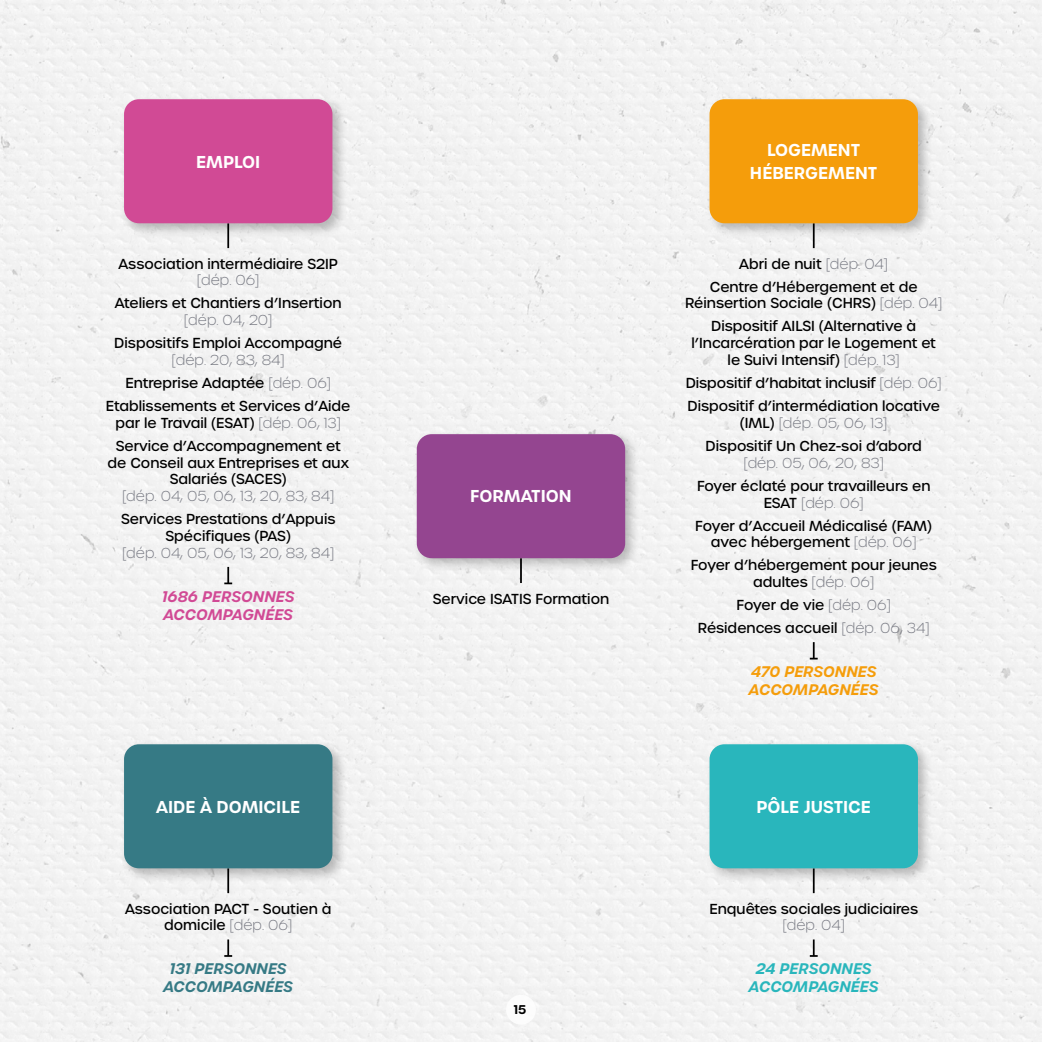
<style>
.page{position:relative;width:1042px;height:1042px;background:#f2f2f2}
.page>*{position:absolute;margin:0;border:0;box-sizing:border-box;transform-origin:0 0}
.t1{font:600 16.62px/22.4px "Urbane";color:#fff;text-align:center}
.t2{font:italic 600 14.88px/17.8px "Urbane";color:#d14a95}
.t3{font:italic 600 14.88px/17.8px "Urbane";color:#367a85;text-align:center}
.t4{font:italic 600 14.88px/17.8px "Urbane";color:#f59d0b}
.t5{font:italic 600 14.88px/17.8px "Urbane";color:#29b6bc;text-align:center}
.t6{font:500 14px/22.9px "Urbane";color:#000;text-align:center}
.t7{font:200 14px "Urbane";color:#797b84}
.t8{font:600 12.25px "Urbane";color:#000}
.s1{font-weight:200;color:#797b84}
</style>
<div class="page">
<svg style="left:224px;top:939px;width:8px;height:18px"></svg>
<hr style="left:227px;top:868px;width:2px;height:25px;background:#000">
<div style="left:120px;top:740px;width:227px;height:143px;background:#000;opacity:.25"></div>
<div style="left:124px;top:744px;width:208px;height:124px;background:#367a85;border-radius:15px"></div>
<svg style="left:224px;top:567px;width:8px;height:17px"></svg>
<hr style="left:227px;top:223px;width:2px;height:25px;background:#000">
<div style="left:120px;top:95px;width:227px;height:143px;background:#000;opacity:.25"></div>
<div style="left:124px;top:99px;width:208px;height:124px;background:#d14a95;border-radius:15px"></div>
<svg style="left:810px;top:642px;width:7px;height:17px"></svg>
<div style="left:705px;top:95px;width:228px;height:143px;background:#000;opacity:.25"></div>
<div style="left:709px;top:99px;width:209px;height:124px;background:#f59d0b;border-radius:15px"></div>
<svg style="left:810px;top:939px;width:7px;height:18px"></svg>
<div style="left:705px;top:740px;width:228px;height:143px;background:#000;opacity:.25"></div>
<div style="left:709px;top:744px;width:209px;height:124px;background:#29b6bc;border-radius:15px"></div>
<hr style="left:520px;top:558px;width:2px;height:25px;background:#000">
<div style="left:412px;top:430px;width:228px;height:143px;background:#000;opacity:.25"></div>
<div style="left:417px;top:434px;width:208px;height:124px;background:#944590;border-radius:15px"></div>
<div style="left:506px;top:995px;width:30px;height:29px;background:#fff;border-radius:50%"></div>
<p class="t1" style="left:196px;top:150px;width:65px">EMPLOI</p>
<p class="t6" style="left:118px;top:252px;width:221px">Association intermédiaire S2IP</p>
<p class="t7" style="left:197px;top:271px;width:64px">[dép. 06]</p>
<p class="t6" style="left:115px;top:292px;width:228px">Ateliers et Chantiers d’Insertion</p>
<p class="t7" style="left:184px;top:311px;width:90px">[dép. 04, 20]</p>
<p class="t6" style="left:114px;top:332px;width:229px">Dispositifs Emploi Accompagné</p>
<p class="t6" style="left:106px;top:348px;width:246px"><span class="s1">[dép. 20, 83, 84]<br></span>Entreprise Adaptée <span class="s1">[dép. 06]<br></span>Etablissements et Services d’Aide</p>
<p class="t6" style="left:115px;top:411px;width:227px;text-align:left">par le Travail (ESAT) <span class="s1">[dép. 06, 13]<br></span>Service d’Accompagnement et</p>
<p class="t6" style="left:107px;top:454px;width:243px;line-height:16.8px">de Conseil aux Entreprises et aux<br>Salariés (SACES)</p>
<p class="t7" style="left:122px;top:487px;width:214px">[dép. 04, 05, 06, 13, 20, 83, 84]</p>
<p class="t6" style="left:121px;top:511px;width:216px;line-height:16.8px">Services Prestations d’Appuis<br>Spécifiques (PAS)</p>
<p class="t7" style="left:122px;top:544px;width:214px">[dép. 04, 05, 06, 13, 20, 83, 84]</p>
<p class="t2" style="left:162px;top:587px;width:134px">1686 PERSONNES<br>ACCOMPAGNÉES</p>
<p class="t1" style="left:156px;top:795px;width:145px">AIDE À DOMICILE</p>
<p class="t6" style="left:125px;top:900px;width:208px;line-height:16.8px">Association PACT - Soutien à domicile <span class="s1">[dép. 06]</span></p>
<p class="t3" style="left:163px;top:960px;width:131px">131 PERSONNES<br>ACCOMPAGNÉES</p>
<p class="t1" style="left:470px;top:485px;width:103px">FORMATION</p>
<p class="t6" style="left:433px;top:587px;width:178px">Service ISATIS Formation</p>
<p class="t8" style="left:514px;top:1001px;width:14px">15</p>
<p class="t1" style="left:750px;top:139px;width:129px">LOGEMENT<br>HÉBERGEMENT</p>
<p class="t6" style="left:710px;top:252px;width:209px">Abri de nuit <span class="s1">[dép. 04]<br></span>Centre d’Hébergement et de</p>
<p class="t6" style="left:685px;top:292px;width:259px">Réinsertion Sociale (CHRS) <span class="s1">[dép. 04]<br></span>Dispositif AILSI (Alternative à</p>
<p class="t6" style="left:691px;top:335px;width:246px;line-height:16.8px">l’Incarcération par le Logement et le Suivi Intensif) <span class="s1">[dép. 13]</span></p>
<p class="t6" style="left:686px;top:371px;width:257px;text-align:left">Dispositif d’habitat inclusif <span class="s1">[dép. 06]<br></span>Dispositif d’intermédiation locative</p>
<p class="t6" style="left:705px;top:411px;width:218px">(IML) <span class="s1">[dép. 05, 06, 13]<br></span>Dispositif Un Chez-soi d’abord</p>
<p class="t7" style="left:743px;top:454px;width:142px">[dép. 05, 06, 20, 83]</p>
<p class="t6" style="left:697px;top:477px;width:235px;line-height:16.8px">Foyer éclaté pour travailleurs en<br>ESAT <span class="s1">[dép. 06]</span></p>
<p class="t6" style="left:695px;top:517px;width:238px;line-height:16.8px">Foyer d’Accueil Médicalisé (FAM) avec hébergement <span class="s1">[dép. 06]</span></p>
<p class="t6" style="left:691px;top:557px;width:248px;line-height:16.8px">Foyer d’hébergement pour jeunes adultes <span class="s1">[dép. 06]</span></p>
<p class="t6" style="left:698px;top:594px;width:233px">Foyer de vie <span class="s1">[dép. 06]<br></span>Résidences accueil <span class="s1">[dép. 06, 34]</span></p>
<p class="t4" style="left:749px;top:663px;width:131px">470 PERSONNES<br>ACCOMPAGNÉES</p>
<p class="t1" style="left:756px;top:795px;width:116px">PÔLE JUSTICE</p>
<p class="t6" style="left:709px;top:897px;width:210px">Enquêtes sociales judiciaires</p>
<p class="t7" style="left:782px;top:916px;width:64px">[dép. 04]</p>
<p class="t5" style="left:749px;top:960px;width:131px">24 PERSONNES<br>ACCOMPAGNÉES</p>
</div>
